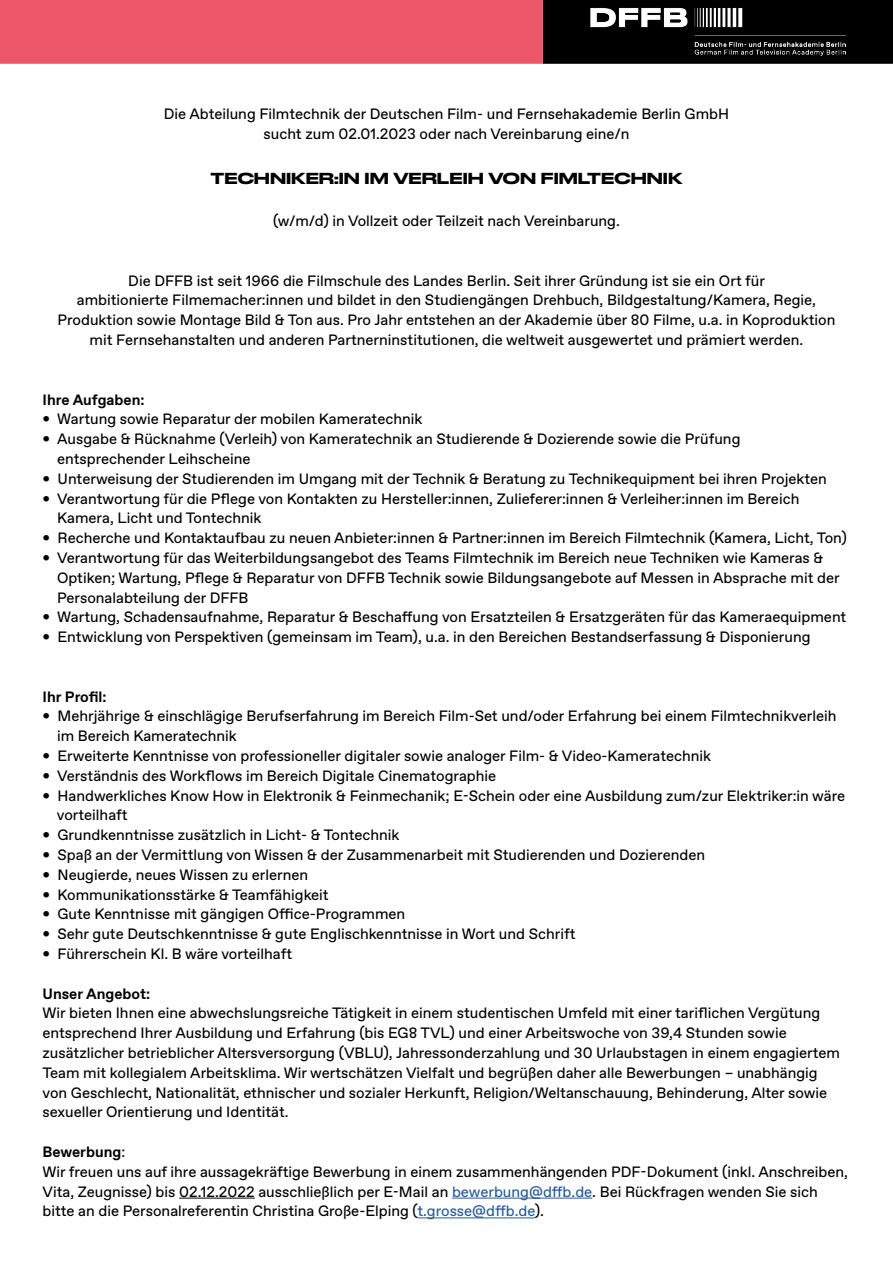
<style>
.page{position:relative;width:893px;height:1263px;background:#fff}
.page>*{position:absolute;margin:0;border:0;box-sizing:border-box;transform-origin:0 0}
.t1{font:15px/19.8px "Favorit";color:#000}
.t2{font:700 15px "Favorit";color:#000}
.t3{font:500 15px "Druk Wide";color:#000}
.s1{font-weight:700}
.s2{color:#275b9b}
</style>
<div class="page">
<hr style="left:179px;top:1198px;width:76px;height:1px;background:#000">
<hr style="left:452px;top:1198px;width:140px;height:1px;background:#275b9b">
<hr style="left:417px;top:1217px;width:118px;height:1px;background:#275b9b">
<div style="left:544px;top:1px;width:348px;height:62px;background:#000"></div>
<img style="left:590px;top:8px;width:255px;height:48px">
<div style="left:543px;top:0;width:350px;height:64px;border:2px solid #000"></div>
<div style="left:1px;top:1px;width:541px;height:62px;background:#eb5769"></div>
<div style="left:0;top:0;width:543px;height:64px;border:2px solid #eb5769"></div>
<p class="t1" style="left:164px;top:104px;width:567px;text-align:center">Die Abteilung Filmtechnik der Deutschen Film- und Fernsehakademie Berlin GmbH sucht zum 02.01.2023 oder nach Vereinbarung eine/n</p>
<p class="t3" style="left:211px;top:166px;width:473px">TECHNIKER:IN IM VERLEIH VON FIMLTECHNIK</p>
<p class="t1" style="left:273px;top:211px;width:348px">(w/m/d) in Vollzeit oder Teilzeit nach Vereinbarung.</p>
<p class="t1" style="left:58px;top:270px;width:779px;text-align:center">Die DFFB ist seit 1966 die Filmschule des Landes Berlin. Seit ihrer Gründung ist sie ein Ort für<br>ambitionierte Filmemacher:innen und bildet in den Studiengängen Drehbuch, Bildgestaltung/Kamera, Regie, Produktion sowie Montage Bild &amp; Ton aus. Pro Jahr entstehen an der Akademie über 80 Filme, u.a. in Koproduktion mit Fernsehanstalten und anderen Partnerninstitutionen, die weltweit ausgewertet und prämiert werden.</p>
<p class="t2" style="left:43px;top:389px;width:104px">Ihre Aufgaben:</p>
<p class="t1" style="left:43px;top:409px;width:381px">• Wartung sowie Reparatur der mobilen Kameratechnik</p>
<p class="t1" style="left:57px;top:429px;width:685px;text-indent:-15px">• Ausgabe &amp; Rücknahme (Verleih) von Kameratechnik an Studierende &amp; Dozierende sowie die Prüfung entsprechender Leihscheine</p>
<p class="t1" style="left:43px;top:468px;width:786px">• Unterweisung der Studierenden im Umgang mit der Technik &amp; Beratung zu Technikequipment bei ihren Projekten</p>
<p class="t1" style="left:57px;top:488px;width:744px;text-indent:-15px">• Verantwortung für die Pflege von Kontakten zu Hersteller:innen, Zulieferer:innen &amp; Verleiher:innen im Bereich<br>Kamera, Licht und Tontechnik</p>
<p class="t1" style="left:43px;top:528px;width:806px">• Recherche und Kontaktaufbau zu neuen Anbieter:innen &amp; Partner:innen im Bereich Filmtechnik (Kamera, Licht, Ton)</p>
<p class="t1" style="left:57px;top:547px;width:784px;text-indent:-15px">• Verantwortung für das Weiterbildungsangebot des Teams Filmtechnik im Bereich neue Techniken wie Kameras &amp;<br>Optiken; Wartung, Pflege &amp; Reparatur von DFFB Technik sowie Bildungsangebote auf Messen in Absprache mit der<br>Personalabteilung der DFFB</p>
<p class="t1" style="left:43px;top:607px;width:805px">• Wartung, Schadensaufnahme, Reparatur &amp; Beschaffung von Ersatzteilen &amp; Ersatzgeräten für das Kameraequipment</p>
<p class="t1" style="left:43px;top:627px;width:770px">• Entwicklung von Perspektiven (gemeinsam im Team), u.a. in den Bereichen Bestandserfassung &amp; Disponierung</p>
<p class="t2" style="left:43px;top:686px;width:66px">Ihr Profil:</p>
<p class="t1" style="left:57px;top:706px;width:781px;text-indent:-15px">• Mehrjährige &amp; einschlägige Berufserfahrung im Bereich Film-Set und/oder Erfahrung bei einem Filmtechnikverleih im Bereich Kameratechnik</p>
<p class="t1" style="left:43px;top:745px;width:670px">• Erweiterte Kenntnisse von professioneller digitaler sowie analoger Film- &amp; Video-Kameratechnik</p>
<p class="t1" style="left:43px;top:765px;width:455px">• Verständnis des Workflows im Bereich Digitale Cinematographie</p>
<p class="t1" style="left:57px;top:785px;width:790px;text-indent:-14px">• Handwerkliches Know How in Elektronik &amp; Feinmechanik; E-Schein oder eine Ausbildung zum/zur Elektriker:in wäre vorteilhaft</p>
<p class="t1" style="left:43px;top:825px;width:358px">• Grundkenntnisse zusätzlich in Licht- &amp; Tontechnik</p>
<p class="t1" style="left:43px;top:844px;width:664px">• Spaß an der Vermittlung von Wissen &amp; der Zusammenarbeit mit Studierenden und Dozierenden</p>
<p class="t1" style="left:43px;top:864px;width:267px">• Neugierde, neues Wissen zu erlernen</p>
<p class="t1" style="left:43px;top:884px;width:288px">• Kommunikationsstärke &amp; Teamfähigkeit</p>
<p class="t1" style="left:43px;top:904px;width:364px">• Gute Kenntnisse mit gängigen Office-Programmen</p>
<p class="t1" style="left:43px;top:924px;width:535px">• Sehr gute Deutschkenntnisse &amp; gute Englischkenntnisse in Wort und Schrift</p>
<p class="t1" style="left:43px;top:943px;width:251px">• Führerschein Kl. B wäre vorteilhaft</p>
<p class="t2" style="left:43px;top:983px;width:109px">Unser Angebot:</p>
<p class="t1" style="left:43px;top:1003px;width:799px">Wir bieten Ihnen eine abwechslungsreiche Tätigkeit in einem studentischen Umfeld mit einer tariflichen Vergütung entsprechend Ihrer Ausbildung und Erfahrung (bis EG8 TVL) und einer Arbeitswoche von 39,4 Stunden sowie zusätzlicher betrieblicher Altersversorgung (VBLU), Jahressonderzahlung und 30 Urlaubstagen in einem engagiertem Team mit kollegialem Arbeitsklima. Wir wertschätzen Vielfalt und begrüßen daher alle Bewerbungen – unabhängig von Geschlecht, Nationalität, ethnischer und sozialer Herkunft, Religion/Weltanschauung, Behinderung, Alter sowie sexueller Orientierung und Identität.</p>
<p class="t1" style="left:43px;top:1141px;width:807px"><span class="s1">Bewerbung</span>:<br>Wir freuen uns auf ihre aussagekräftige Bewerbung in einem zusammenhängenden PDF-Dokument (inkl. Anschreiben, Vita, Zeugnisse) bis 02.12.2022 ausschließlich per E-Mail an <span class="s2">bewerbung@dffb.de</span>. Bei Rückfragen wenden Sie sich bitte an die Personalreferentin Christina Große-Elping (<span class="s2">t.grosse@dffb.de</span>).</p>
</div>
